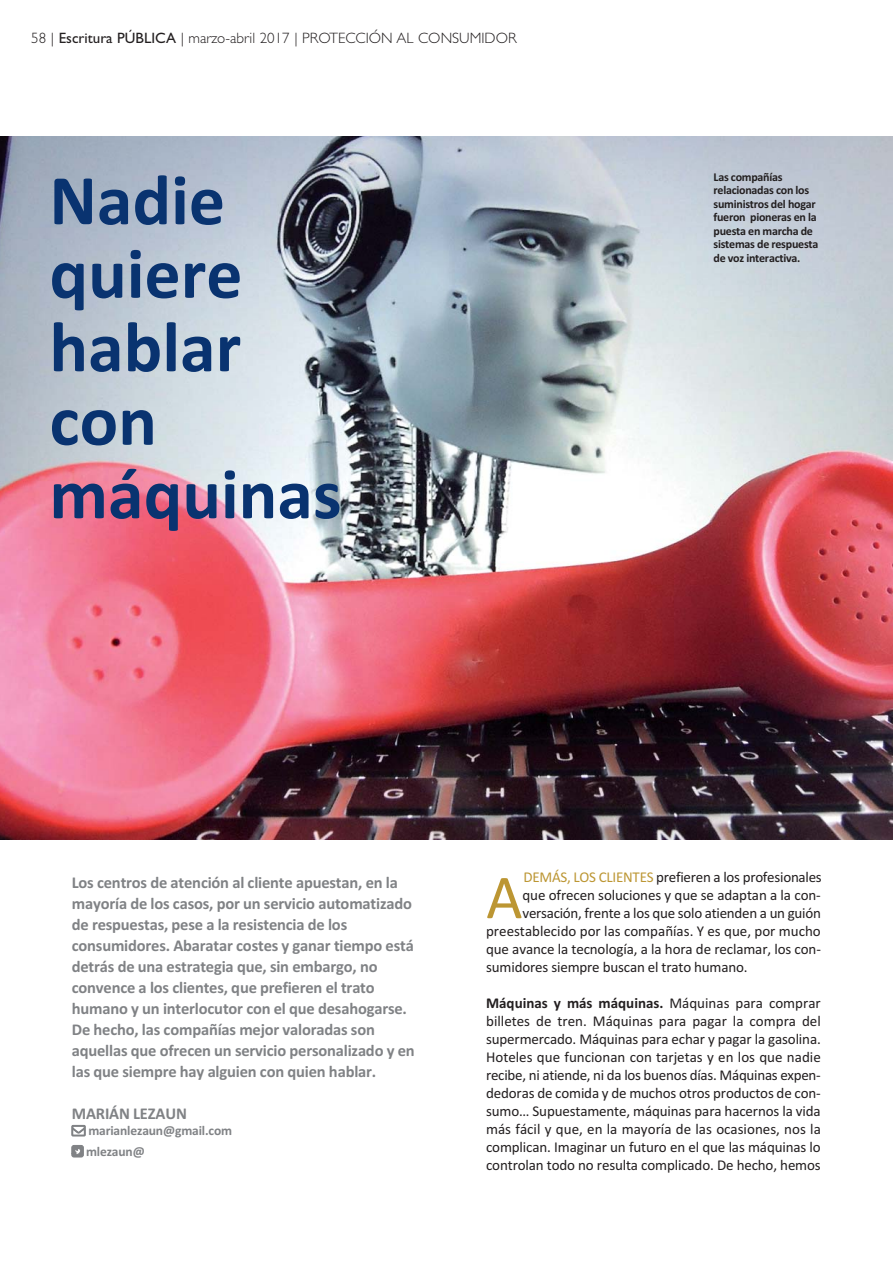
<style>
.page{position:relative;width:893px;height:1263px;background:#fff}
.page>*{position:absolute;margin:0;border:0;box-sizing:border-box;transform-origin:0 0}
.t1{font:700 72px/73.5px "Calibri";color:#093370}
.t2{font:63px "Calibri";color:#bc9633}
.t3{font:700 16.5px/21px "Calibri";letter-spacing:-.01em;color:#808285}
.t4{font:15px/18px "Calibri";letter-spacing:-.01em;color:#231f20;text-align:justify}
.t5{font:300 15px "Gill Sans";color:#231f20}
.t6{font:700 13.5px/21px "Calibri";letter-spacing:-.01em;color:#808285}
.t7{font:700 12px/13.5px "Calibri";letter-spacing:-.02em;color:#231f20}
.s1{font-weight:400}
.s2{color:#bc9633}
.s3{font-weight:700}
</style>
<div class="page">
<img style="left:0;top:136px;width:892px;height:703px">
<p class="t5" style="left:31px;top:33px;width:487px">58 | <span class="s1">Escritura PÚBLICA</span> | marzo-abril 2017 | PROTECCIÓN AL CONSUMIDOR</p>
<h1 class="t1" style="left:49px;top:169px;width:294px">Nadie quiere hablar con máquinas</h1>
<p class="t7" style="left:713px;top:171px;width:106px">Las compañías relacionadas con los suministros del hogar fueron pioneras en la puesta en marcha de sistemas de respuesta de voz interactiva.</p>
<p class="t3" style="left:72px;top:874px;width:344px">Los centros de atención al cliente apuestan, en la mayoría de los casos, por un servicio automatizado de respuestas, pese a la resistencia de los consumidores. Abaratar costes y ganar tiempo está detrás de una estrategia que, sin embargo, no convence a los clientes, que prefieren el trato humano y un interlocutor con el que desahogarse.<br>De hecho, las compañías mejor valoradas son aquellas que ofrecen un servicio personalizado y en las que siempre hay alguien con quien hablar.</p>
<p class="t3" style="left:72px;top:1105px;width:117px">MARIÁN LEZAUN</p>
<p class="t6" style="left:86px;top:1121px;width:148px">marianlezaun@gmail.com mlezaun@</p>
<p class="t4" style="left:523px;top:869px;width:300px"><span class="s2">DEMÁS, LOS CLIENTES</span> prefieren a los profesionales</p>
<p class="t4" style="left:522px;top:887px;width:300px">que ofrecen soluciones y que se adaptan a la con-</p>
<p class="t4" style="left:522px;top:905px;width:300px">versación, frente a los que solo atienden a un guión</p>
<p class="t4" style="left:486px;top:923px;width:336px">preestablecido por las compañías. Y es que, por mucho</p>
<p class="t4" style="left:486px;top:941px;width:336px">que avance la tecnología, a la hora de reclamar, los con-</p>
<p class="t4" style="left:486px;top:959px;width:263px">sumidores siempre buscan el trato humano.</p>
<p class="t4" style="left:486px;top:995px;width:336px"><span class="s3">Máquinas y más máquinas.</span> Máquinas para comprar billetes de tren. Máquinas para pagar la compra del supermercado. Máquinas para echar y pagar la gasolina.<br>Hoteles que funcionan con tarjetas y en los que nadie recibe, ni atiende, ni da los buenos días. Máquinas expen&shy;dedoras de comida y de muchos otros productos de con&shy;sumo… Supuestamente, máquinas para hacernos la vida más fácil y que, en la mayoría de las ocasiones, nos la complican. Imaginar un futuro en el que las máquinas lo controlan todo no resulta complicado. De hecho, hemos</p>
<h2 class="t2" style="left:486px;top:875px;width:38px">A</h2>
</div>
